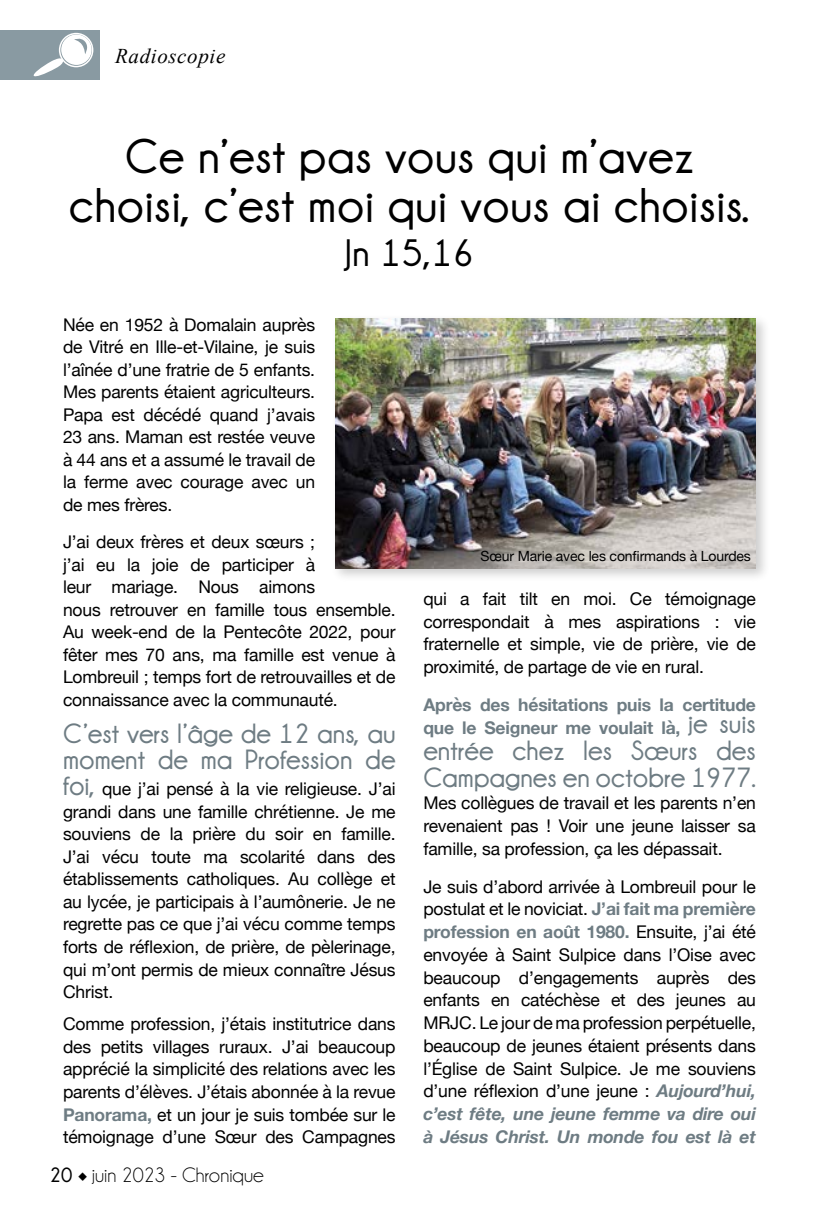
<style>
.page{position:relative;width:819px;height:1206px;background:#fff}
.page>*{position:absolute;margin:0;border:0;box-sizing:border-box;transform-origin:0 0}
.t1{font:700 49px/49px "Champagne&Limousines";letter-spacing:.015em;color:#000;text-align:center}
.t2{font:700 38.5px "Champagne&Limousines";color:#000}
.t3{font:700 28px/26.2px "Champagne&Limousines";color:#6e7c83}
.t4{font:21px "Champagne&Limousines";color:#000}
.t5{font:italic 21px "Times New Roman";letter-spacing:.03em;color:#000}
.t6{font:17.5px/22.6px "Helvetica Neue";letter-spacing:-.01em;color:#000;text-align:justify}
.t7{font:700 17.5px/22.8px "Helvetica Neue";letter-spacing:-.01em;color:#6e7c83}
.t8{font:14px "Helvetica Neue";letter-spacing:-.01em;color:#000}
.s1{font-family:"Champagne&Limousines";font-weight:700;font-size:28px;color:#6e7c83}
.s2{font-weight:700;color:#6e7c83}
.s3{font-weight:700}
.s4{font-family:"Minion Pro"}
.s5{font-family:"Champagne&Limousines";font-size:28px}
.s6{font-weight:700;font-style:italic;color:#6e7c83}
</style>
<div class="page">
<div style="left:0;top:30px;width:100px;height:49px;background:#899aa2"></div>
<div style="left:61px;top:34px;width:31px;height:31px;background:#fff;border-radius:50%"></div>
<svg style="left:74px;top:37px;width:16px;height:17px"></svg>
<div style="left:59px;top:33px;width:34px;height:34px;border:1px solid #fff;border-radius:50%"></div>
<svg style="left:33px;top:58px;width:31px;height:19px"></svg>
<div style="left:330px;top:313px;width:440px;height:269px;background:#000;opacity:.2"></div>
<img style="left:335px;top:318px;width:421px;height:250px">
<p class="t5" style="left:115px;top:42px;width:112px">Radioscopie</p>
<h1 class="t1" style="left:69px;top:132px;width:681px">Ce n’est pas vous qui m’avez choisi, c’est moi qui vous ai choisis.</h1>
<h2 class="t2" style="left:345px;top:231px;width:130px">Jn 15,16</h2>
<p class="t6" style="left:63px;top:314px;width:254px">Née en 1952 à Domalain auprès de Vitré en Ille-et-Vilaine, je suis l’aînée d’une fratrie de 5 enfants.<br>Mes parents étaient agriculteurs.<br>Papa est décédé quand j’avais 23 ans. Maman est restée veuve à 44 ans et a assumé le travail de la ferme avec courage avec un de mes frères.</p>
<p class="t6" style="left:63px;top:532px;width:334px;text-align:left">J’ai deux frères et deux sœurs ;<br>j’ai eu la joie de participer à<br>leur mariage. Nous aimons<br>nous retrouver en famille tous ensemble.<br>Au week-end de la Pentecôte 2022, pour fêter mes 70 ans, ma famille est venue à Lombreuil ; temps fort de retrouvailles et de connaissance avec la communauté.</p>
<h3 class="t3" style="left:63px;top:720px;width:334px">C’est vers l’âge de 12 ans, au moment de ma Profession de</h3>
<p class="t6" style="left:63px;top:779px;width:334px"><span class="s1">foi,</span> que j’ai pensé à la vie religieuse. J’ai grandi dans une famille chrétienne. Je me souviens de la prière du soir en famille.<br>J’ai vécu toute ma scolarité dans des établissements catholiques. Au collège et au lycée, je participais à l’aumônerie. Je ne regrette pas ce que j’ai vécu comme temps forts de réflexion, de prière, de pèlerinage, qui m’ont permis de mieux connaître Jésus Christ.</p>
<p class="t6" style="left:63px;top:1013px;width:334px">Comme profession, j’étais institutrice dans des petits villages ruraux. J’ai beaucoup apprécié la simplicité des relations avec les parents d’élèves. J’étais abonnée à la revue <span class="s2">Panorama,</span> et un jour je suis tombée sur le témoignage d’une Sœur des Campagnes</p>
<p class="t4" style="left:50px;top:1162px;width:215px"><span class="s3">20</span> <span class="s4">◆</span> juin 2023 - Chronique</p>
<p class="t8" style="left:480px;top:546px;width:272px">Sœur Marie avec les confirmands à Lourdes</p>
<p class="t6" style="left:423px;top:588px;width:334px">qui a fait tilt en moi. Ce témoignage correspondait à mes aspirations : vie fraternelle et simple, vie de prière, vie de proximité, de partage de vie en rural.</p>
<p class="t7" style="left:423px;top:693px;width:334px">Après des hésitations puis la certitude que le Seigneur me voulait là, <span class="s5">je suis</span></p>
<h3 class="t3" style="left:423px;top:737px;width:334px">entrée chez les Sœurs des<br>Campagnes en octobre 1977.</h3>
<p class="t6" style="left:423px;top:792px;width:334px">Mes collègues de travail et les parents n’en revenaient pas ! Voir une jeune laisser sa famille, sa profession, ça les dépassait.</p>
<p class="t6" style="left:423px;top:876px;width:334px">Je suis d’abord arrivée à Lombreuil pour le postulat et le noviciat. <span class="s2">J’ai fait ma première profession en août 1980.</span> Ensuite, j’ai été envoyée à Saint Sulpice dans l’Oise avec beaucoup d’engagements auprès des enfants en catéchèse et des jeunes au MRJC. Le jour de ma profession perpétuelle, beaucoup de jeunes étaient présents dans l’Église de Saint Sulpice. Je me souviens d’une réflexion d’une jeune : <span class="s6">Aujourd’hui, c’est fête, une jeune femme va dire oui à Jésus Christ. Un monde fou est là et</span></p>
</div>
